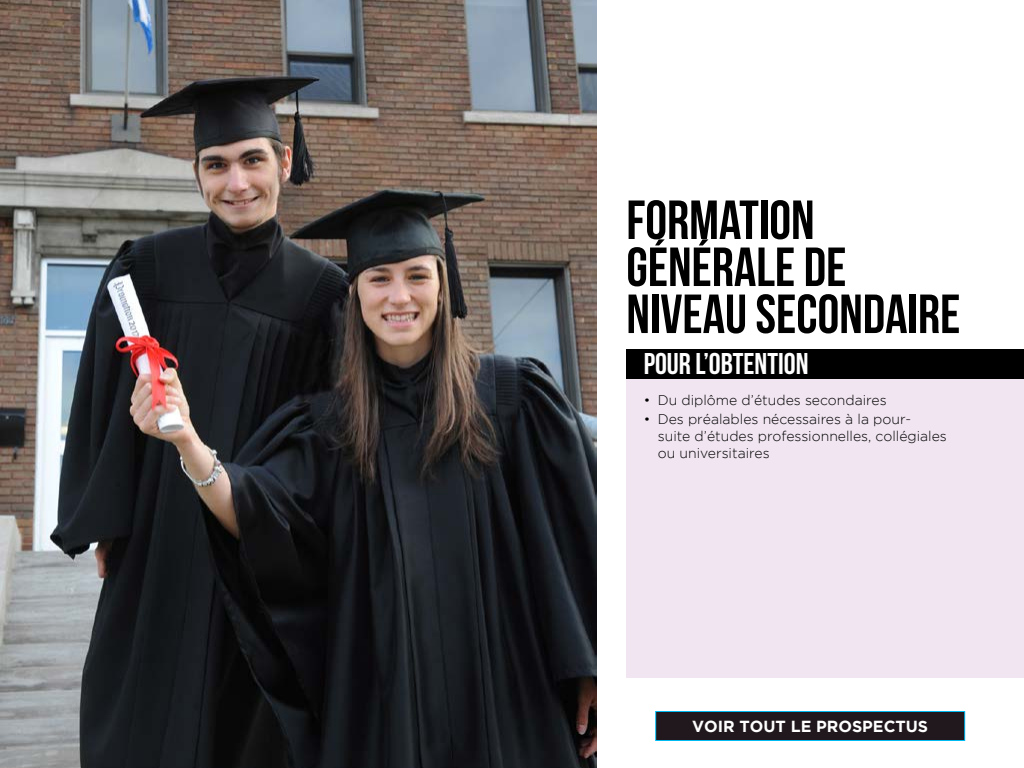
<style>
.page{position:relative;width:1024px;height:768px;background:#fff}
.page>*{position:absolute;margin:0;border:0;box-sizing:border-box;transform-origin:0 0}
.t1{font:55px/47px "Bebas Neue";color:#000}
.t2{font:30px "Bebas Neue";color:#fff}
.t3{font:700 16px "Gotham";color:#fff}
.t4{font:300 14px/16.8px "Gotham";color:#000}
</style>
<div class="page">
<img style="left:0;top:0;width:596px;height:768px">
<div style="left:626px;top:378px;width:398px;height:300px;background:#f0e5f1"></div>
<div style="left:626px;top:349px;width:398px;height:30px;background:#000"></div>
<div style="left:656px;top:712px;width:309px;height:28px;background:#20181c"></div>
<div style="left:655px;top:711px;width:310px;height:30px;border:1px solid #00bbf2"></div>
<h1 class="t1" style="left:626px;top:196px;width:335px">FORMATION<br>GÉNÉRALE DE<br>NIVEAU SECONDAIRE</h1>
<h2 class="t2" style="left:644px;top:347px;width:166px">POUR L’OBTENTION</h2>
<p class="t4" style="left:644px;top:392px;width:244px">• Du diplôme d’études secondaires</p>
<p class="t4" style="left:658px;top:411px;width:291px;text-indent:-14px">• Des préalables nécessaires à la pour&shy;suite d’études professionnelles, collégiales ou universitaires</p>
<p class="t3" style="left:692px;top:720px;width:238px">VOIR TOUT LE PROSPECTUS</p>
</div>
